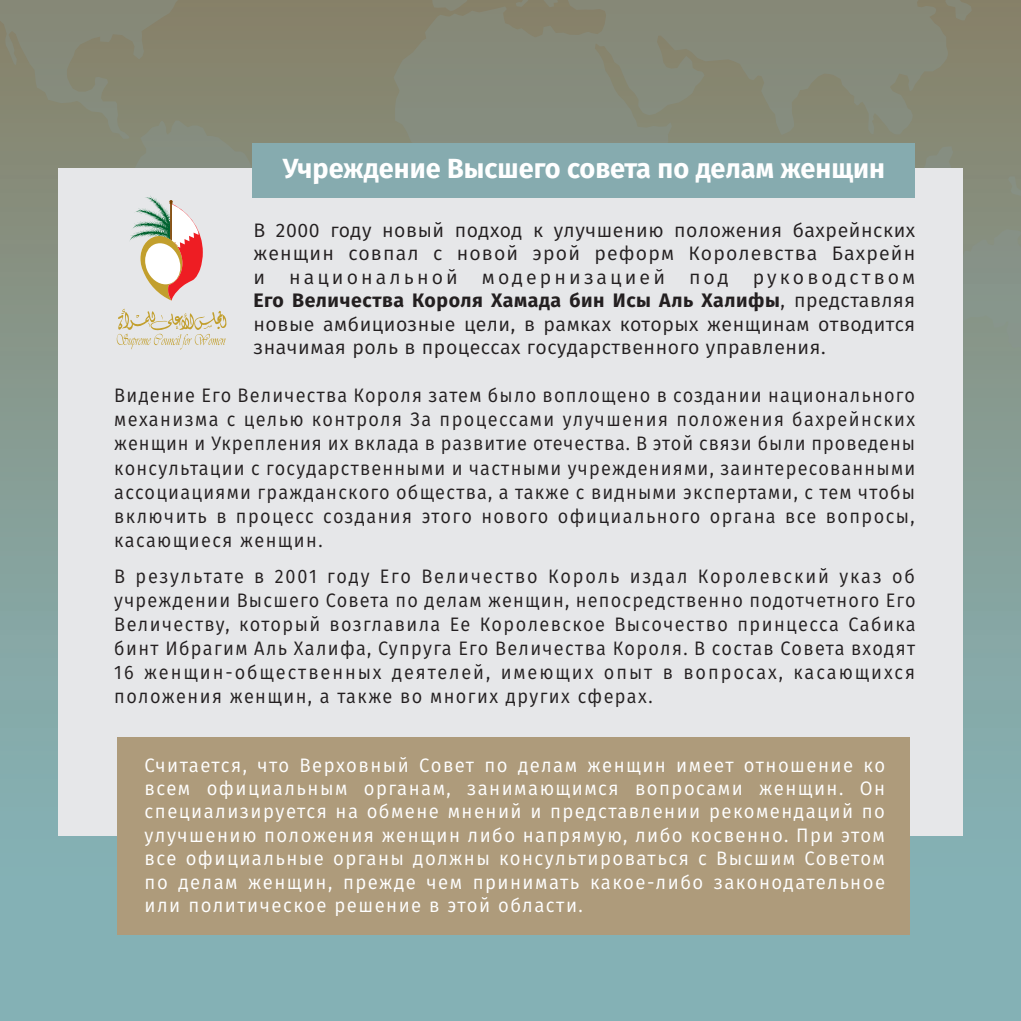
<style>
.page{position:relative;width:1021px;height:1021px;background:#fff}
.page>*{position:absolute;margin:0;border:0;box-sizing:border-box;transform-origin:0 0}
.t1{font:700 27.6px "Fira Sans";color:#fff}
.t2{font:19.5px/24px "Fira Sans";letter-spacing:.07em;color:#231f20;scale:.93 1}
.t3{font:19.5px/23.4px "Fira Sans";letter-spacing:.08em;color:#fff;scale:.95 1}
.t4{font:19.5px/23.4px "Fira Sans";letter-spacing:.03em;color:#231f20}
.t5{font:19.5px "Fira Sans";letter-spacing:.07em;color:#231f20}
.t6{font:19.5px "Fira Sans";letter-spacing:.11em;color:#231f20;scale:.93 1}
.t7{font:19.5px "Fira Sans";letter-spacing:.16em;color:#231f20}
.t8{font:19.5px "Fira Sans";letter-spacing:.105em;color:#231f20;scale:.93 1}
.s1{font-weight:700}
</style>
<div class="page">
<div style="left:0;top:0;width:1020px;height:1020px;background:linear-gradient(to bottom,#88846e,#86b9c1)"></div>
<svg style="left:393px;top:0;width:578px;height:331px;background:#868978"></svg>
<svg style="left:0;top:0;width:316px;height:411px;background:#868976"></svg>
<div style="left:58px;top:168px;width:904px;height:667px;background:#e6e7e9"></div>
<div style="left:252px;top:143px;width:663px;height:54px;background:#86abaf"></div>
<div style="left:117px;top:737px;width:793px;height:197px;background:#ae9b7b"></div>
<svg style="left:130px;top:196px;width:73px;height:105px"></svg>
<svg style="left:117px;top:309px;width:109px;height:40px"></svg>
<p class="t1" style="left:283px;top:145px;width:604px">Учреждение Высшего совета по делам женщин</p>
<p class="t5" style="left:253px;top:215px;width:13px">В</p>
<p class="t5" style="left:276px;top:215px;width:45px">2000</p>
<p class="t5" style="left:330px;top:215px;width:43px">году</p>
<p class="t5" style="left:382px;top:215px;width:64px">новый</p>
<p class="t5" style="left:455px;top:215px;width:69px">подход</p>
<p class="t5" style="left:533px;top:215px;width:12px">к</p>
<p class="t4" style="left:553px;top:218px;width:111px">улучшению</p>
<p class="t4" style="left:674px;top:218px;width:109px">положения</p>
<p class="t4" style="left:792px;top:218px;width:124px">бахрейнских</p>
<p class="t5" style="left:253px;top:239px;width:82px">женщин</p>
<p class="t5" style="left:348px;top:239px;width:72px">совпал</p>
<p class="t5" style="left:433px;top:239px;width:11px">с</p>
<p class="t5" style="left:457px;top:239px;width:63px">новой</p>
<p class="t5" style="left:532px;top:239px;width:49px">эрой</p>
<p class="t5" style="left:594px;top:239px;width:81px">реформ</p>
<p class="t5" style="left:688px;top:239px;width:130px">Королевства</p>
<p class="t5" style="left:831px;top:239px;width:85px">Бахрейн</p>
<p class="t5" style="left:253px;top:262px;width:13px">и</p>
<p class="t7" style="left:289px;top:262px;width:170px">национальной</p>
<p class="t7" style="left:482px;top:262px;width:185px">модернизацией</p>
<p class="t5" style="left:689px;top:262px;width:41px">под</p>
<p class="t7" style="left:752px;top:262px;width:164px">руководством</p>
<p class="t4" style="left:253px;top:288px;width:663px"><span class="s1">Его Величества Короля Хамада бин Исы Аль Халифы</span>,<br>новые амбициозные цели в, рамках которых женщинам отводится значимая роль в процессах государственного управления.</p>
<p class="t4" style="left:794px;top:288px;width:123px">представляя</p>
<p class="t2" style="left:114px;top:383px;width:862px;text-align:right">Видение Его Величества Короля затем было воплощено в создании национального механизма с целью контроля За процессами улучшения положения бахрейнских женщин и Укрепления их вклада в развитие отечества В. этой связи были проведены консультации с государственными и частными учреждениями, заинтересованными ассоциациями гражданского общества а, также с видными экспертами с, тем чтобы вопросы,</p>
<p class="t2" style="left:558px;top:503px;width:155px">официального</p>
<p class="t2" style="left:114px;top:503px;width:225px">включить касающиеся женщин.</p>
<p class="t2" style="left:216px;top:503px;width:12px">в</p>
<p class="t2" style="left:236px;top:503px;width:85px">процесс</p>
<p class="t2" style="left:323px;top:503px;width:97px">создания</p>
<p class="t2" style="left:421px;top:503px;width:55px">этого</p>
<p class="t2" style="left:481px;top:503px;width:74px">нового</p>
<p class="t2" style="left:709px;top:503px;width:72px">органа</p>
<p class="t2" style="left:785px;top:503px;width:35px">все</p>
<p class="t8" style="left:697px;top:562px;width:143px">Королевский</p>
<p class="t2" style="left:892px;top:564px;width:26px">об</p>
<p class="t2" style="left:114px;top:564px;width:13px">В</p>
<p class="t2" style="left:114px;top:588px;width:863px">учреждении Высшего Совета по делам женщин, непосредственно подотчетного Его</p>
<p class="t2" style="left:848px;top:612px;width:74px">Сабика</p>
<p class="t2" style="left:380px;top:564px;width:35px">Его</p>
<p class="t8" style="left:421px;top:562px;width:127px">Величество</p>
<p class="t2" style="left:548px;top:564px;width:78px">Король</p>
<p class="t2" style="left:275px;top:564px;width:47px">2001</p>
<p class="t2" style="left:136px;top:564px;width:118px">результате</p>
<p class="t2" style="left:254px;top:564px;width:12px">в</p>
<p class="t2" style="left:327px;top:564px;width:47px">году</p>
<p class="t2" style="left:629px;top:564px;width:64px">издал</p>
<p class="t2" style="left:839px;top:564px;width:47px">указ</p>
<p class="t2" style="left:239px;top:612px;width:89px">который</p>
<p class="t2" style="left:114px;top:612px;width:126px">Величеству,</p>
<p class="t2" style="left:114px;top:636px;width:862px">бинт Ибрагим Аль Халифа, Супруга Его Величества Короля В. состав Совета входят</p>
<p class="t6" style="left:793px;top:658px;width:132px">касающихся</p>
<p class="t2" style="left:450px;top:612px;width:24px">Ее</p>
<p class="t2" style="left:480px;top:612px;width:136px">Королевское</p>
<p class="t2" style="left:614px;top:612px;width:123px">Высочество</p>
<p class="t2" style="left:329px;top:612px;width:121px">возглавила</p>
<p class="t2" style="left:737px;top:612px;width:111px">принцесса</p>
<p class="t8" style="left:392px;top:658px;width:107px">деятелей,</p>
<p class="t6" style="left:144px;top:658px;width:257px">женщин-общественных</p>
<p class="t2" style="left:114px;top:660px;width:580px">16<br>положения женщин а, также во многих других сферах.</p>
<p class="t6" style="left:500px;top:658px;width:101px">имеющих</p>
<p class="t2" style="left:604px;top:660px;width:54px">опыт</p>
<p class="t2" style="left:663px;top:660px;width:12px">в</p>
<p class="t6" style="left:683px;top:658px;width:109px">вопросах,</p>
<p class="t3" style="left:145px;top:752px;width:109px">Считается,</p>
<p class="t3" style="left:257px;top:752px;width:35px">что</p>
<p class="t3" style="left:299px;top:752px;width:117px">Верховный</p>
<p class="t3" style="left:419px;top:752px;width:59px">Совет</p>
<p class="t3" style="left:484px;top:752px;width:26px">по</p>
<p class="t3" style="left:518px;top:752px;width:64px">делам</p>
<p class="t3" style="left:587px;top:752px;width:84px">женщин</p>
<p class="t3" style="left:676px;top:752px;width:62px">имеет</p>
<p class="t3" style="left:744px;top:752px;width:116px">отношение</p>
<p class="t3" style="left:863px;top:752px;width:24px">ко</p>
<p class="t3" style="left:207px;top:776px;width:150px">официальным</p>
<p class="t3" style="left:859px;top:776px;width:28px">Он</p>
<p class="t3" style="left:145px;top:776px;width:50px">всем</p>
<p class="t3" style="left:145px;top:799px;width:781px">специализируется на обмене мнений и представлении рекомендаций по</p>
<p class="t3" style="left:145px;top:822px;width:780px">улучшению положения женщин либо напрямую, либо косвенно. При этом</p>
<p class="t3" style="left:804px;top:846px;width:86px">Советом</p>
<p class="t3" style="left:364px;top:776px;width:93px">органам,</p>
<p class="t3" style="left:467px;top:776px;width:161px">занимающимся</p>
<p class="t3" style="left:635px;top:776px;width:115px">вопросами</p>
<p class="t3" style="left:759px;top:776px;width:90px">женщин.</p>
<p class="t3" style="left:186px;top:846px;width:147px">официальные</p>
<p class="t3" style="left:716px;top:846px;width:85px">Высшим</p>
<p class="t3" style="left:145px;top:846px;width:35px">все</p>
<p class="t3" style="left:333px;top:846px;width:76px">органы</p>
<p class="t3" style="left:413px;top:846px;width:82px">должны</p>
<p class="t3" style="left:499px;top:846px;width:201px">консультироваться</p>
<p class="t3" style="left:698px;top:846px;width:11px">с</p>
<p class="t3" style="left:145px;top:869px;width:463px">по<br>или политическое решение в этой области.</p>
<p class="t3" style="left:178px;top:869px;width:64px">делам</p>
<p class="t3" style="left:248px;top:869px;width:90px">женщин,</p>
<p class="t3" style="left:343px;top:869px;width:78px">прежде</p>
<p class="t3" style="left:426px;top:869px;width:39px">чем</p>
<p class="t3" style="left:473px;top:869px;width:114px">принимать</p>
<p class="t3" style="left:590px;top:869px;width:120px">какое-либо</p>
<p class="t3" style="left:714px;top:869px;width:182px">законодательное</p>
</div>
